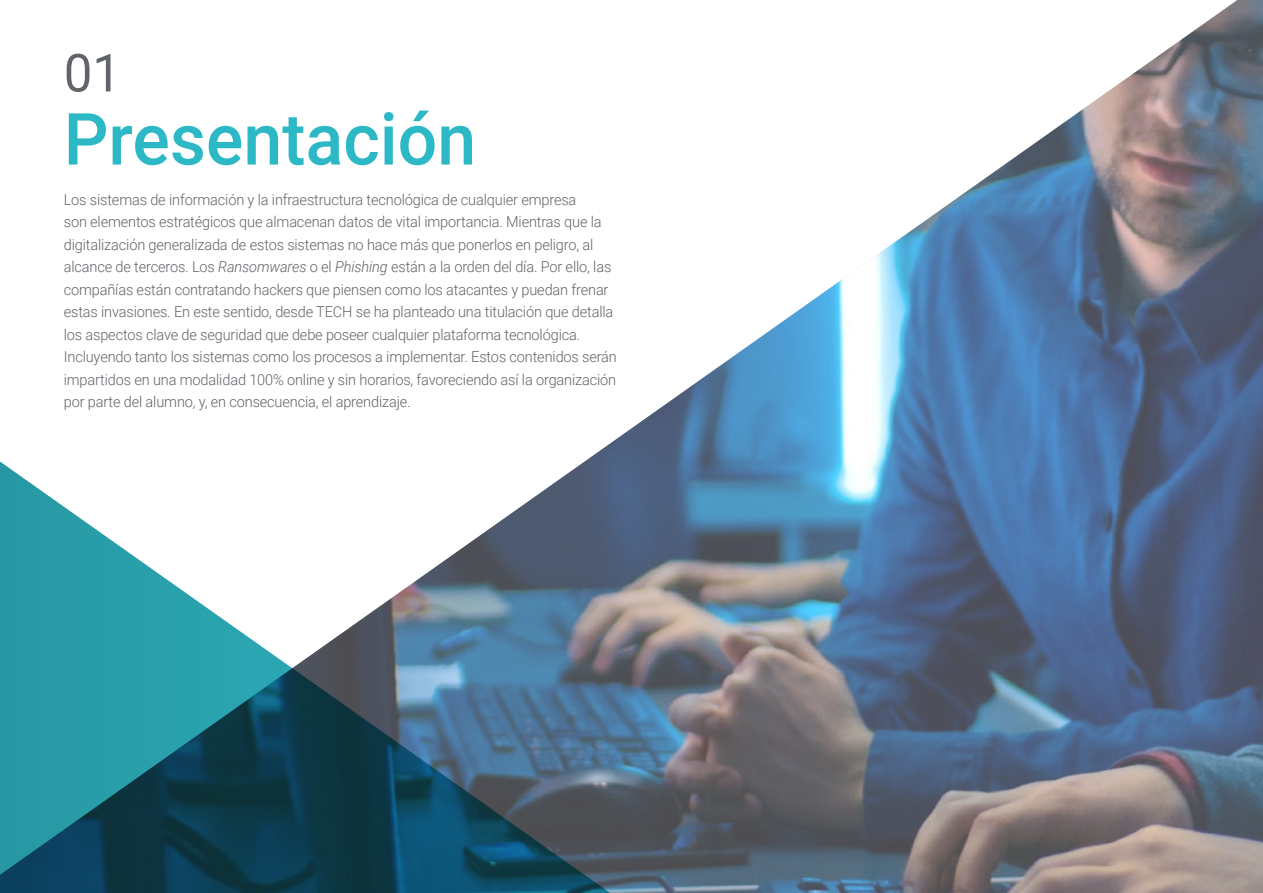
<style>
.page{position:relative;width:1263px;height:893px;background:#fff}
.page>*{position:absolute;margin:0;border:0;box-sizing:border-box;transform-origin:0 0}
.t1{font:500 72px "Roboto";color:#2db8c5}
.t2{font:52.5px "Roboto";color:#61646a}
.t3{font:300 15px/22.5px "Roboto";letter-spacing:-.01em;color:#61646a}
.s1{font-style:italic}
</style>
<div class="page">
<img style="left:606px;top:0;width:657px;height:893px">
<svg style="left:0;top:446px;width:640px;height:447px"></svg>
<h2 class="t2" style="left:64px;top:36px;width:59px">01</h2>
<h1 class="t1" style="left:64px;top:89px;width:414px">Presentación</h1>
<p class="t3" style="left:64px;top:188px;width:555px">Los sistemas de información y la infraestructura tecnológica de cualquier empresa<br>son elementos estratégicos que almacenan datos de vital importancia. Mientras que la digitalización generalizada de estos sistemas no hace más que ponerlos en peligro, al alcance de terceros. Los <span class="s1">Ransomwares</span> o el <span class="s1">Phishing</span> están a la orden del día. Por ello, las compañías están contratando hackers que piensen como los atacantes y puedan frenar estas invasiones. En este sentido, desde TECH se ha planteado una titulación que detalla los aspectos clave de seguridad que debe poseer cualquier plataforma tecnológica.<br>Incluyendo tanto los sistemas como los procesos a implementar. Estos contenidos serán impartidos en una modalidad 100% online y sin horarios, favoreciendo así la organización por parte del alumno, y, en consecuencia, el aprendizaje.</p>
</div>
